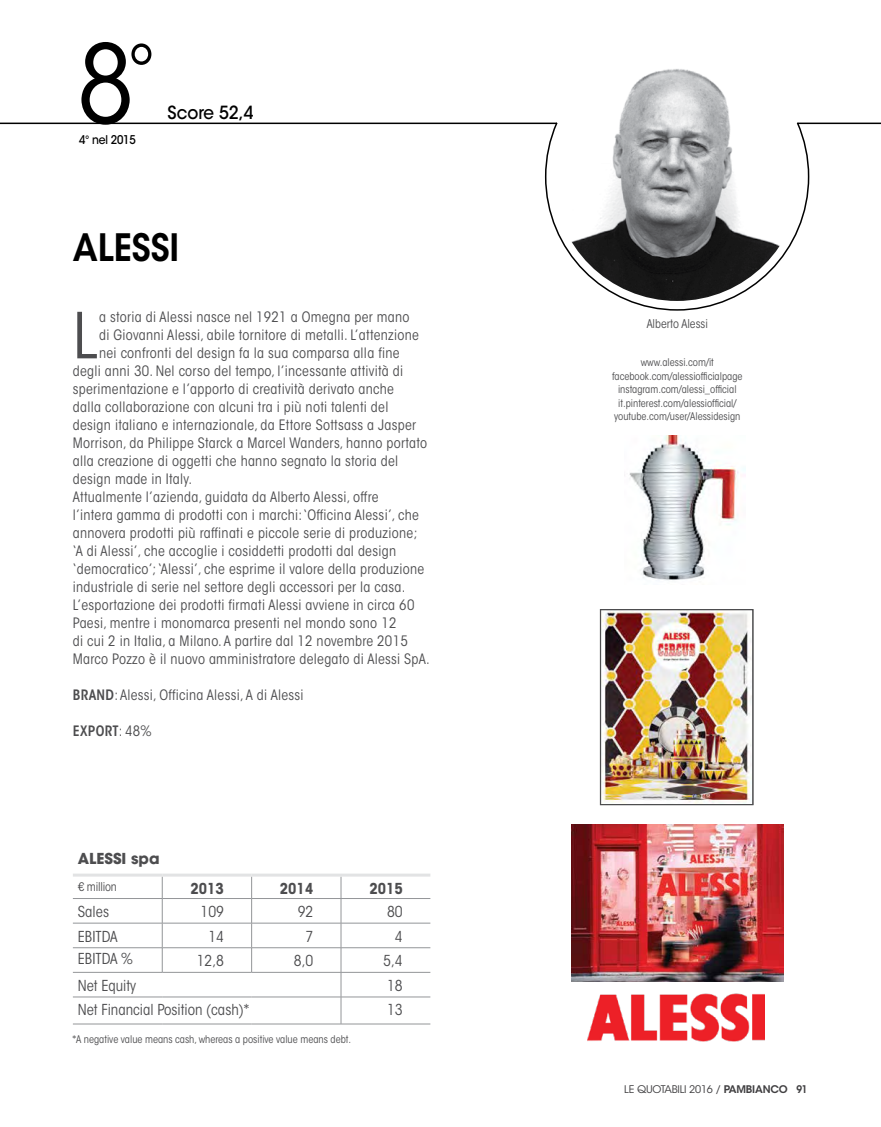
<style>
.page{position:relative;width:881px;height:1127px;background:#fff}
.page>*{position:absolute;margin:0;border:0;box-sizing:border-box;transform-origin:0 0}
.t1{font:108px "ITC Avant Garde Std";color:#000;scale:.93 1}
.t2{font:condensed 62.85px "ITC Avant Garde Std";color:#4d4d4f}
.t3{font:600 37.5px "ITC Avant Garde Std";color:#000;scale:.9 1}
.t4{font:500 18px "ITC Avant Garde Std";color:#000;scale:.93 1}
.t5{font:condensed 15px "ITC Avant Garde Std";color:#4d4d4f}
.t6{font:700 condensed 15px "ITC Avant Garde Std";color:#4d4d4f}
.t7{font:700 15px "ITC Avant Garde Std";color:#4d4d4f}
.t8{font:condensed 14.25px "ITC Avant Garde Std";letter-spacing:.02em;color:#4d4d4f}
.t9{font:600 condensed 14.25px "ITC Avant Garde Std";letter-spacing:.02em;color:#4d4d4f}
.t10{font:condensed 12px "ITC Avant Garde Std";color:#4d4d4f}
.t11{font:500 12px "ITC Avant Garde Std";letter-spacing:-.02em;color:#000;scale:.9 1}
.t12{font:condensed 12px "ITC Avant Garde Std";letter-spacing:-.02em;color:#4d4d4f}
.t13{font:condensed 10.5px/13.5px "ITC Avant Garde Std";color:#4d4d4f;text-align:center}
.t14{font:10.5px "ITC Avant Garde Std";letter-spacing:-.02em;color:#414042}
.s1{font-weight:600}
.s2{font-weight:400}
</style>
<div class="page">
<hr style="left:0;top:123px;width:557px;height:1px;background:#000">
<svg style="left:544px;top:122px;width:265px;height:189px"></svg>
<hr style="left:796px;top:123px;width:84px;height:1px;background:#000">
<hr style="left:162px;top:898px;width:89px;height:1px;background:#939598">
<hr style="left:251px;top:898px;width:90px;height:1px;background:#939598">
<hr style="left:341px;top:898px;width:89px;height:1px;background:#939598">
<hr style="left:73px;top:947px;width:89px;height:1px;background:#939598">
<hr style="left:162px;top:947px;width:89px;height:1px;background:#939598">
<hr style="left:251px;top:947px;width:90px;height:1px;background:#939598">
<hr style="left:341px;top:947px;width:89px;height:1px;background:#939598">
<hr style="left:341px;top:972px;width:89px;height:1px;background:#939598">
<hr style="left:162px;top:923px;width:89px;height:1px;background:#939598">
<hr style="left:251px;top:923px;width:90px;height:1px;background:#939598">
<hr style="left:341px;top:923px;width:89px;height:1px;background:#939598">
<hr style="left:341px;top:997px;width:89px;height:1px;background:#939598">
<hr style="left:73px;top:923px;width:89px;height:1px;background:#939598">
<hr style="left:73px;top:972px;width:89px;height:1px;background:#939598">
<hr style="left:162px;top:972px;width:89px;height:1px;background:#939598">
<hr style="left:251px;top:972px;width:90px;height:1px;background:#939598">
<hr style="left:73px;top:997px;width:89px;height:1px;background:#939598">
<hr style="left:162px;top:997px;width:89px;height:1px;background:#939598">
<hr style="left:251px;top:997px;width:90px;height:1px;background:#939598">
<hr style="left:73px;top:898px;width:89px;height:1px;background:#939598">
<svg style="left:162px;top:876px;width:1px;height:96px"></svg>
<svg style="left:251px;top:876px;width:1px;height:96px"></svg>
<svg style="left:340px;top:876px;width:1px;height:148px"></svg>
<hr style="left:73px;top:1024px;width:89px;height:1px;background:#939598">
<hr style="left:162px;top:1024px;width:89px;height:1px;background:#939598">
<hr style="left:251px;top:1024px;width:90px;height:1px;background:#939598">
<hr style="left:73px;top:873px;width:89px;height:3px;background:#e2e3e4">
<hr style="left:162px;top:873px;width:89px;height:3px;background:#e2e3e4">
<hr style="left:251px;top:873px;width:90px;height:3px;background:#e2e3e4">
<hr style="left:341px;top:873px;width:89px;height:3px;background:#e2e3e4">
<hr style="left:341px;top:1024px;width:89px;height:1px;background:#939598">
<img style="left:624px;top:436px;width:120px;height:144px">
<img style="left:571px;top:824px;width:211px;height:157px">
<img style="left:553px;top:54px;width:247px;height:247px;border-radius:123px">
<img style="left:600px;top:609px;width:152px;height:196px">
<img style="left:587px;top:993px;width:177px;height:48px">
<h1 class="t1" style="left:77px;top:19px;width:86px">8<sup>°</sup></h1>
<p class="t11" style="left:79px;top:132px;width:64px">4° nel 2015</p>
<p class="t4" style="left:167px;top:101px;width:94px">Score 52,4</p>
<h3 class="t3" style="left:73px;top:224px;width:120px">ALESSI</h3>
<h2 class="t2" style="left:73px;top:298px;width:26px">L</h2>
<p class="t8" style="left:99px;top:309px;width:312px">a storia di Alessi nasce nel 1921 a Omegna per mano</p>
<p class="t8" style="left:99px;top:327px;width:321px">di Giovanni Alessi, abile tornitore di metalli. L’attenzione</p>
<p class="t8" style="left:99px;top:345px;width:302px">nei confronti del design fa la sua comparsa alla fine</p>
<p class="t8" style="left:73px;top:363px;width:331px">degli anni 30. Nel corso del tempo, l’incessante attività di</p>
<p class="t8" style="left:73px;top:381px;width:322px">sperimentazione e l’apporto di creatività derivato anche</p>
<p class="t8" style="left:73px;top:399px;width:317px">dalla collaborazione con alcuni tra i più noti talenti del</p>
<p class="t8" style="left:73px;top:417px;width:344px">design italiano e internazionale, da Ettore Sottsass a Jasper</p>
<p class="t8" style="left:73px;top:435px;width:355px">Morrison, da Philippe Starck a Marcel Wanders, hanno portato</p>
<p class="t8" style="left:73px;top:453px;width:327px">alla creazione di oggetti che hanno segnato la storia del</p>
<p class="t8" style="left:73px;top:471px;width:121px">design made in Italy.</p>
<p class="t8" style="left:73px;top:489px;width:307px">Attualmente l’azienda, guidata da Alberto Alessi, offre</p>
<p class="t8" style="left:73px;top:507px;width:347px">l’intera gamma di prodotti con i marchi: ‘Officina Alessi’, che</p>
<p class="t8" style="left:73px;top:525px;width:346px">annovera prodotti più raffinati e piccole serie di produzione;</p>
<p class="t8" style="left:73px;top:543px;width:324px">‘A di Alessi’, che accoglie i cosiddetti prodotti dal design</p>
<p class="t8" style="left:73px;top:561px;width:353px">‘democratico’; ‘Alessi’, che esprime il valore della produzione</p>
<p class="t8" style="left:73px;top:579px;width:334px">industriale di serie nel settore degli accessori per la casa.</p>
<p class="t8" style="left:73px;top:597px;width:343px">L’esportazione dei prodotti firmati Alessi avviene in circa 60</p>
<p class="t8" style="left:73px;top:615px;width:325px">Paesi, mentre i monomarca presenti nel mondo sono 12</p>
<p class="t8" style="left:73px;top:633px;width:336px">di cui 2 in Italia, a Milano. A partire dal 12 novembre 2015</p>
<p class="t8" style="left:73px;top:651px;width:358px">Marco Pozzo è il nuovo amministratore delegato di Alessi SpA.</p>
<p class="t8" style="left:73px;top:687px;width:232px"><span class="s1">BRAND</span>: Alessi, Officina Alessi, A di Alessi</p>
<p class="t9" style="left:73px;top:722px;width:80px">EXPORT<span class="s2">: 48%</span></p>
<p class="t7" style="left:78px;top:848px;width:83px">ALESSI spa</p>
<p class="t12" style="left:78px;top:880px;width:40px">€ million</p>
<p class="t6" style="left:190px;top:878px;width:35px">2013</p>
<p class="t6" style="left:280px;top:878px;width:35px">2014</p>
<p class="t6" style="left:369px;top:878px;width:35px">2015</p>
<p class="t5" style="left:78px;top:902px;width:33px">Sales</p>
<p class="t5" style="left:200px;top:902px;width:25px">109</p>
<p class="t5" style="left:297px;top:902px;width:17px">92</p>
<p class="t5" style="left:387px;top:902px;width:17px">80</p>
<p class="t5" style="left:78px;top:927px;width:41px">EBITDA</p>
<p class="t5" style="left:208px;top:927px;width:17px">14</p>
<p class="t5" style="left:305px;top:927px;width:9px">7</p>
<p class="t5" style="left:395px;top:927px;width:9px">4</p>
<p class="t5" style="left:78px;top:949px;width:57px">EBITDA %</p>
<p class="t5" style="left:197px;top:952px;width:29px">12,8</p>
<p class="t5" style="left:294px;top:952px;width:21px">8,0</p>
<p class="t5" style="left:383px;top:952px;width:21px">5,4</p>
<p class="t5" style="left:78px;top:976px;width:60px">Net Equity</p>
<p class="t5" style="left:387px;top:976px;width:17px">18</p>
<p class="t5" style="left:78px;top:1001px;width:173px">Net Financial Position (cash)*</p>
<p class="t5" style="left:387px;top:1001px;width:17px">13</p>
<p class="t13" style="left:72px;top:1032px;width:280px">*A negative value means cash, whereas a positive value means debt.</p>
<p class="t10" style="left:646px;top:316px;width:63px">Alberto Alessi</p>
<p class="t13" style="left:612px;top:356px;width:132px">www.alessi.com/it facebook.com/alessiofficialpage instagram.com/alessi_official it.pinterest.com/alessiofficial/ youtube.com/user/Alessidesign</p>
<p class="t14" style="left:624px;top:1082px;width:185px">LE QUOTABILI 2016 / <span class="s1">PAMBIANCO 91</span></p>
</div>
